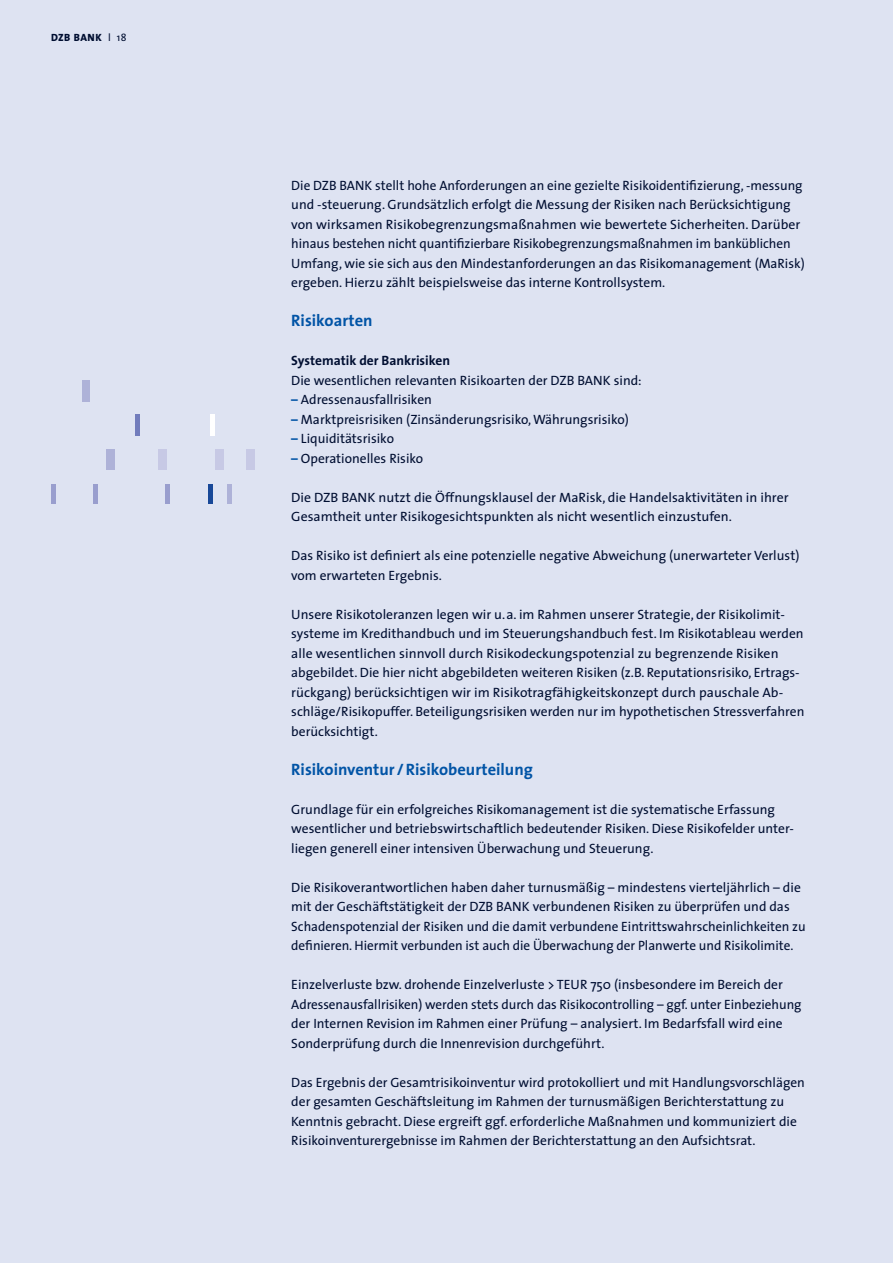
<style>
.page{position:relative;width:893px;height:1263px;background:#dee3f2}
.page>*{position:absolute;margin:0;border:0;box-sizing:border-box;transform-origin:0 0}
.t1{font:700 16.5px "The Sans";color:#0154a6}
.t2{font:13.5px/19.5px "The Sans";color:#000e31}
.t3{font:700 13.5px "The Sans";color:#000e31}
.t4{font:800 10.5px "The Sans";letter-spacing:.05em;color:#000e31}
.s1{font-weight:400}
.s2{font-weight:700;color:#0154a6}
</style>
<div class="page">
<div style="left:82px;top:381px;width:8px;height:21px;background:#aeb2d8"></div>
<hr style="left:210px;top:415px;width:4px;height:21px;background:#fff">
<hr style="left:136px;top:415px;width:4px;height:21px;background:#717cbc">
<div style="left:246px;top:449px;width:8px;height:20px;background:#c7c9e5"></div>
<div style="left:216px;top:449px;width:8px;height:20px;background:#c7c9e5"></div>
<div style="left:158px;top:449px;width:8px;height:20px;background:#c7c9e5"></div>
<div style="left:106px;top:449px;width:8px;height:20px;background:#aeb2d8"></div>
<hr style="left:227px;top:484px;width:4px;height:20px;background:#aeb2d8">
<hr style="left:208px;top:484px;width:4px;height:20px;background:#184898">
<hr style="left:165px;top:484px;width:4px;height:20px;background:#999ece">
<hr style="left:93px;top:484px;width:4px;height:20px;background:#999ece">
<hr style="left:51px;top:484px;width:4px;height:20px;background:#999ece">
<p class="t4" style="left:51px;top:29px;width:77px">DZB BANK <span class="s1">l 18</span></p>
<p class="t2" style="left:291px;top:175px;width:515px">Die DZB BANK stellt hohe Anforderungen an eine gezielte Risikoidentifizierung, -messung und -steuerung. Grundsätzlich erfolgt die Messung der Risiken nach Berücksichtigung von wirksamen Risikobegrenzungsmaßnahmen wie bewertete Sicherheiten. Darüber hinaus bestehen nicht quantifizierbare Risikobegrenzungsmaßnahmen im banküblichen Umfang, wie sie sich aus den Mindestanforderungen an das Risikomanagement (MaRisk) ergeben. Hierzu zählt beispielsweise das interne Kontrollsystem.</p>
<p class="t1" style="left:291px;top:307px;width:83px">Risikoarten</p>
<p class="t3" style="left:291px;top:349px;width:161px">Systematik der Bankrisiken</p>
<p class="t2" style="left:291px;top:370px;width:352px">Die wesentlichen relevanten Risikoarten der DZB BANK sind:</p>
<p class="t2" style="left:291px;top:389px;width:142px"><span class="s2">–</span> Adressenausfallrisiken</p>
<p class="t2" style="left:291px;top:409px;width:339px"><span class="s2">–</span> Marktpreisrisiken (Zinsänderungsrisiko, Währungsrisiko)</p>
<p class="t2" style="left:291px;top:428px;width:104px"><span class="s2">–</span> Liquiditätsrisiko</p>
<p class="t2" style="left:291px;top:448px;width:134px"><span class="s2">–</span> Operationelles Risiko</p>
<p class="t2" style="left:291px;top:487px;width:499px">Die DZB BANK nutzt die Öffnungsklausel der MaRisk, die Handelsaktivitäten in ihrer<br>Gesamtheit unter Risikogesichtspunkten als nicht wesentlich einzustufen.</p>
<p class="t2" style="left:291px;top:545px;width:510px">Das Risiko ist definiert als eine potenzielle negative Abweichung (unerwarteter Verlust) vom erwarteten Ergebnis.</p>
<p class="t2" style="left:291px;top:604px;width:515px">Unsere Risikotoleranzen legen wir u.a. im Rahmen unserer Strategie, der Risikolimit&shy;systeme im Kredithandbuch und im Steuerungshandbuch fest. Im Risikotableau werden alle wesentlichen sinnvoll durch Risikodeckungspotenzial zu begrenzende Risiken abgebildet. Die hier nicht abgebildeten weiteren Risiken (z.B. Reputationsrisiko, Ertrags&shy;rückgang) berücksichtigen wir im Risikotragfähigkeitskonzept durch pauschale Ab&shy;schläge/Risikopuffer. Beteiligungsrisiken werden nur im hypothetischen Stressverfahren berücksichtigt.</p>
<p class="t1" style="left:291px;top:755px;width:243px">Risikoinventur /Risikobeurteilung</p>
<p class="t2" style="left:291px;top:799px;width:504px">Grundlage für ein erfolgreiches Risikomanagement ist die systematische Erfassung wesentlicher und betriebswirtschaftlich bedeutender Risiken. Diese Risikofelder unter&shy;liegen generell einer intensiven Überwachung und Steuerung.</p>
<p class="t2" style="left:291px;top:877px;width:516px">Die Risikoverantwortlichen haben daher turnusmäßig – mindestens vierteljährlich – die mit der Geschäftstätigkeit der DZB BANK verbundenen Risiken zu überprüfen und das Schadenspotenzial der Risiken und die damit verbundene Eintrittswahrscheinlichkeiten zu definieren. Hiermit verbunden ist auch die Überwachung der Planwerte und Risikolimite.</p>
<p class="t2" style="left:291px;top:974px;width:512px">Einzelverluste bzw. drohende Einzelverluste &gt; TEUR 750 (insbesondere im Bereich der Adressenausfallrisiken) werden stets durch das Risikocontrolling – ggf. unter Einbeziehung der Internen Revision im Rahmen einer Prüfung – analysiert. Im Bedarfsfall wird eine Sonderprüfung durch die Innenrevision durchgeführt.</p>
<p class="t2" style="left:291px;top:1072px;width:515px">Das Ergebnis der Gesamtrisikoinventur wird protokolliert und mit Handlungsvorschlägen der gesamten Geschäftsleitung im Rahmen der turnusmäßigen Berichterstattung zu Kenntnis gebracht. Diese ergreift ggf. erforderliche Maßnahmen und kommuniziert die Risikoinventurergebnisse im Rahmen der Berichterstattung an den Aufsichtsrat.</p>
</div>
